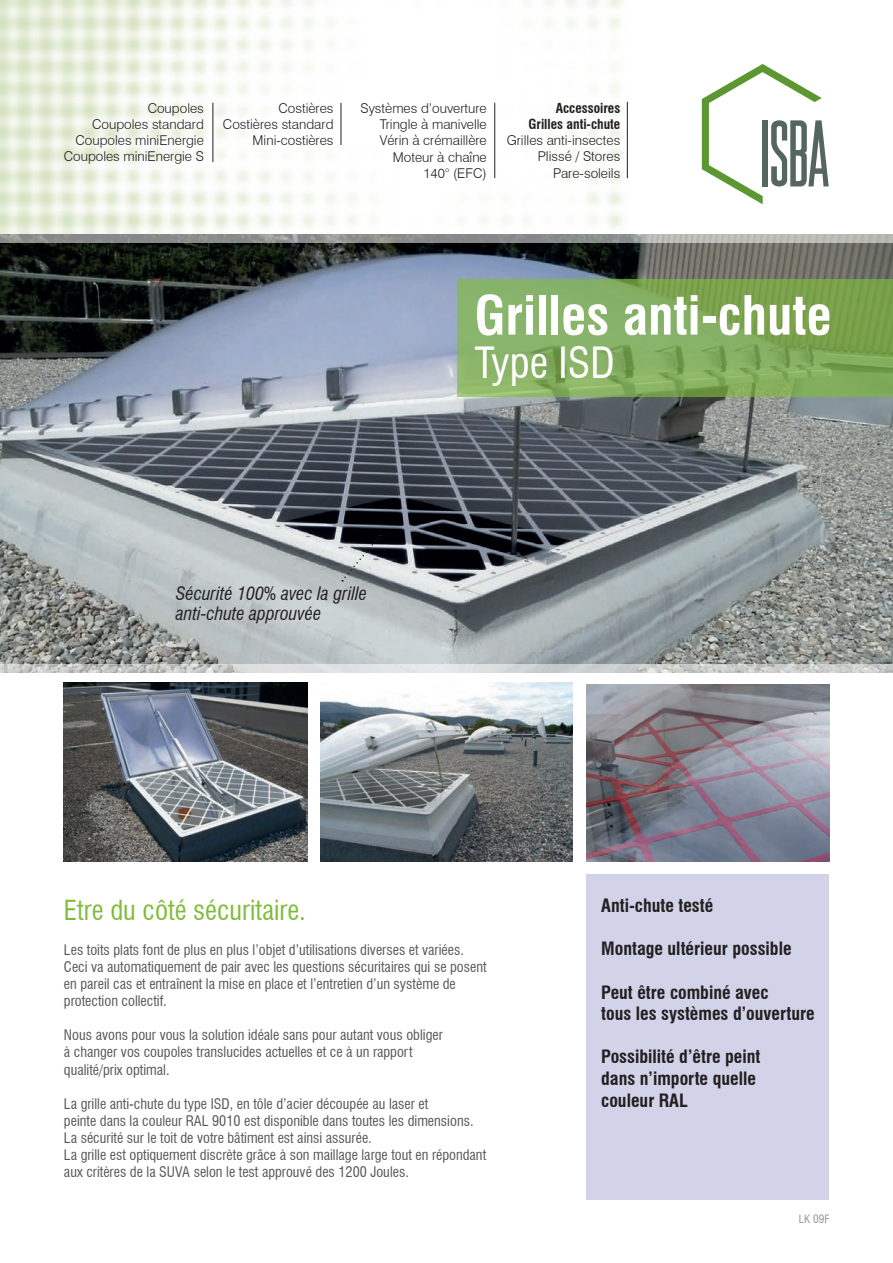
<style>
.page{position:relative;width:893px;height:1263px;background:#fff}
.page>*{position:absolute;margin:0;border:0;box-sizing:border-box;transform-origin:0 0}
.t1{font:700 condensed 52.5px "Swiss 721 BT";color:#fff}
.t2{font:condensed 42px "Swiss 721 BT";color:#fff}
.t3{font:condensed 27px "Swiss 721 BT";color:#80bc3c}
.t4{font:700 condensed 18px/21.6px "Swiss 721 BT";color:#231f20}
.t5{font:italic condensed 18px/20.2px "Swiss 721 BT";color:#231f20}
.t6{font:condensed 14.25px/17.1px "Swiss 721 BT";color:#57585a}
.t7{font:300 13.5px/16.2px "Swiss 721 BT";color:#231f20;text-align:right}
.t8{font:700 condensed 13.5px/16.2px "Swiss 721 BT";color:#231f20;text-align:right}
.t9{font:condensed 11.25px "Swiss 721 BT";color:#939598}
</style>
<div class="page">
<svg style="left:702px;top:64px;width:127px;height:140px"></svg>
<div style="left:586px;top:874px;width:242px;height:325px;background:#d2d2e9"></div>
<img style="left:0;top:243px;width:893px;height:421px">
<svg style="left:457px;top:279px;width:436px;height:117px;background:#82ab5d"></svg>
<img style="left:320px;top:682px;width:252px;height:179px">
<img style="left:586px;top:685px;width:244px;height:176px">
<img style="left:64px;top:682px;width:243px;height:179px">
<svg style="left:0;top:234px;width:893px;height:9px;background:#999b99"></svg>
<hr style="left:213px;top:103px;width:1px;height:59px;background:#231f20">
<hr style="left:627px;top:102px;width:1px;height:76px;background:#231f20">
<hr style="left:341px;top:103px;width:1px;height:42px;background:#231f20">
<hr style="left:494px;top:103px;width:1px;height:75px;background:#231f20">
<svg style="left:0;top:664px;width:893px;height:9px;background:#cfd2d1"></svg>
<svg style="left:342px;top:535px;width:39px;height:46px;background:#85898d"></svg>
<p class="t7" style="left:64px;top:100px;width:142px">Coupoles<br>Coupoles standard<br>Coupoles miniEnergie<br>Coupoles miniEnergie S</p>
<p class="t7" style="left:223px;top:100px;width:112px">Costières<br>Costières standard<br>Mini-costières</p>
<p class="t7" style="left:360px;top:100px;width:128px">Systèmes d’ouverture<br>Tringle à manivelle<br>Vérin à crémaillère<br>Moteur à chaîne<br>140° (EFC)</p>
<p class="t8" style="left:528px;top:100px;width:93px">Accessoires<br>Grilles anti-chute</p>
<p class="t7" style="left:507px;top:132px;width:115px">Grilles anti-insectes<br>Plissé / Stores<br>Pare-soleils</p>
<p class="t5" style="left:176px;top:583px;width:193px">Sécurité 100% avec la grille anti-chute approuvée</p>
<h1 class="t1" style="left:474px;top:284px;width:359px">Grilles anti-chute</h1>
<h2 class="t2" style="left:474px;top:338px;width:142px">Type ISD</h2>
<h3 class="t3" style="left:64px;top:894px;width:244px">Etre du côté sécuritaire.</h3>
<p class="t6" style="left:64px;top:941px;width:424px">Les toits plats font de plus en plus l’objet d’utilisations diverses et variées.<br>Ceci va automatiquement de pair avec les questions sécuritaires qui se posent en pareil cas et entraînent la mise en place et l’entretien d’un système de protection collectif.</p>
<p class="t6" style="left:64px;top:1026px;width:380px">Nous avons pour vous la solution idéale sans pour autant vous obliger à changer vos coupoles translucides actuelles et ce à un rapport qualité/prix optimal.</p>
<p class="t6" style="left:64px;top:1095px;width:424px">La grille anti-chute du type ISD, en tôle d’acier découpée au laser et<br>peinte dans la couleur RAL 9010 est disponible dans toutes les dimensions.<br>La sécurité sur le toit de votre bâtiment est ainsi assurée.<br>La grille est optiquement discrète grâce à son maillage large tout en répondant aux critères de la SUVA selon le test approuvé des 1200 Joules.</p>
<p class="t4" style="left:601px;top:895px;width:114px">Anti-chute testé</p>
<p class="t4" style="left:601px;top:938px;width:192px">Montage ultérieur possible</p>
<p class="t4" style="left:601px;top:981px;width:215px">Peut être combiné avec<br>tous les systèmes d’ouverture</p>
<p class="t4" style="left:601px;top:1046px;width:161px">Possibilité d’être peint dans n’importe quelle couleur RAL</p>
<p class="t9" style="left:799px;top:1212px;width:32px">LK 09F</p>
</div>
